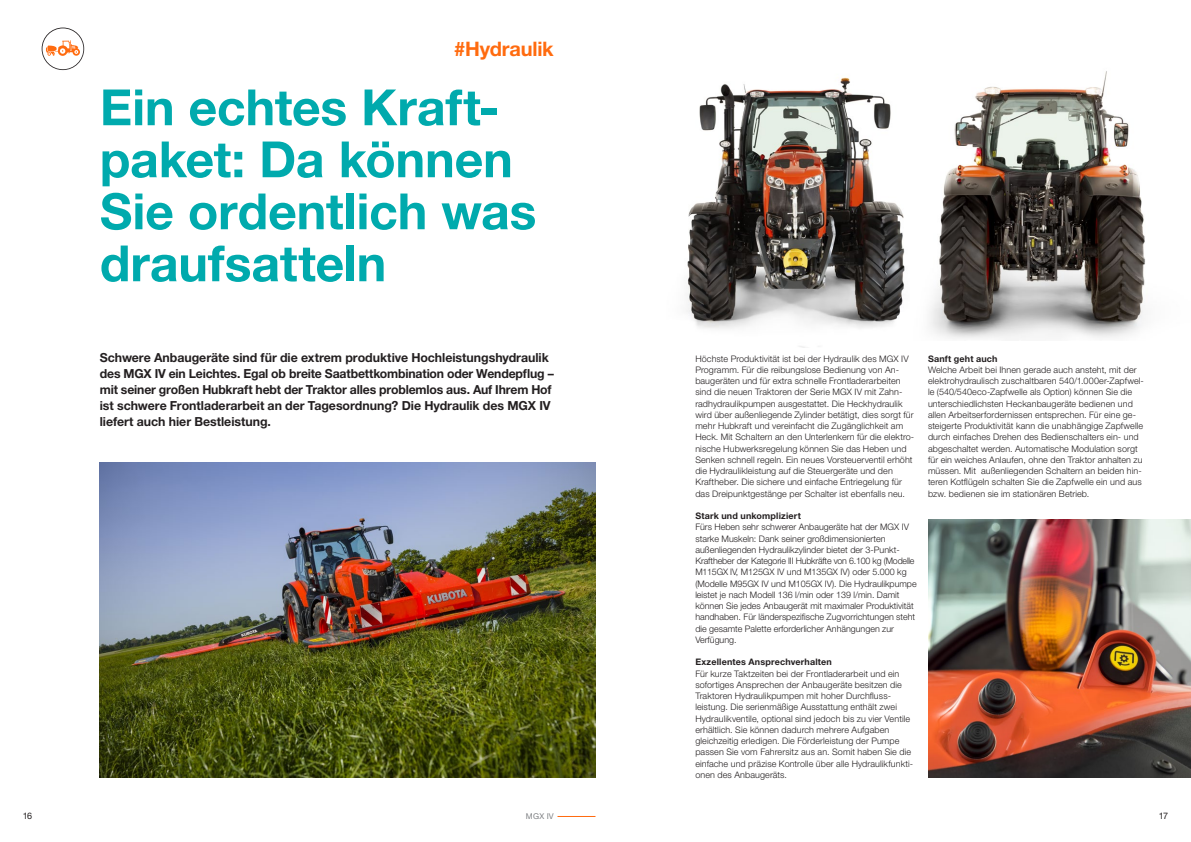
<style>
.page{position:relative;width:1191px;height:842px;background:#fff}
.page>*{position:absolute;margin:0;border:0;box-sizing:border-box;transform-origin:0 0}
.t1{font:700 50px/52px "Helvetica Neue LT Std";letter-spacing:-.005em;color:#00aaad}
.t2{font:700 20px "Helvetica Neue LT Std";letter-spacing:-.01em;color:#ff6b0f}
.t3{font:700 12.5px/16px "Helvetica Neue LT Std";letter-spacing:-.005em;color:#231f20}
.t4{font:300 9px/11.2px "Helvetica Neue LT Std";letter-spacing:.01em;color:#231f20}
.t5{font:700 9px "Helvetica Neue LT Std";letter-spacing:.02em;color:#231f20}
.t6{font:9px "Helvetica Neue LT Std";color:#231f20}
.t7{font:8px "Helvetica Neue LT Std";color:#808285}
</style>
<div class="page">
<hr style="left:557px;top:816px;width:38px;height:1px;background:#ff6b0f">
<img style="left:929px;top:71px;width:216px;height:268px">
<img style="left:686px;top:77px;width:219px;height:270px">
<img style="left:100px;top:463px;width:495px;height:315px">
<svg style="left:42px;top:28px;width:42px;height:42px"></svg>
<img style="left:928px;top:519px;width:263px;height:259px">
<h2 class="t2" style="left:454px;top:36px;width:101px">#Hydraulik</h2>
<h1 class="t1" style="left:100px;top:80px;width:438px">Ein echtes Kraft&shy;paket: Da können<br>Sie ordentlich was draufsatteln</h1>
<p class="t3" style="left:100px;top:349px;width:455px">Schwere Anbaugeräte sind für die extrem produktive Hochleistungshydraulik des MGX IV ein Leichtes. Egal ob breite Saatbettkombination oder Wendepflug – mit seiner großen Hubkraft hebt der Traktor alles problemlos aus. Auf Ihrem Hof ist schwere Frontladerarbeit an der Tagesordnung? Die Hydraulik des MGX IV liefert auch hier Bestleistung.</p>
<p class="t4" style="left:695px;top:352px;width:220px">Höchste Produktivität ist bei der Hydraulik des MGX IV Programm. Für die reibungslose Bedienung von An&shy;baugeräten und für extra schnelle Frontladerarbeiten sind die neuen Traktoren der Serie MGX IV mit Zahn&shy;radhydraulikpumpen ausgestattet. Die Heckhydraulik wird über außenliegende Zylinder betätigt, dies sorgt für mehr Hubkraft und vereinfacht die Zugänglichkeit am Heck. Mit Schaltern an den Unterlenkern für die elektro&shy;nische Hubwerksregelung können Sie das Heben und Senken schnell regeln. Ein neues Vorsteuerventil erhöht die Hydraulikleistung auf die Steuergeräte und den Kraftheber. Die sichere und einfache Entriegelung für das Dreipunktgestänge per Schalter ist ebenfalls neu.</p>
<p class="t5" style="left:695px;top:510px;width:107px">Stark und unkompliziert</p>
<p class="t4" style="left:695px;top:521px;width:223px">Fürs Heben sehr schwerer Anbaugeräte hat der MGX IV starke Muskeln: Dank seiner großdimensionierten außenliegenden Hydraulikzylinder bietet der 3-Punkt-Kraftheber der Kategorie III Hubkräfte von 6.100 kg (Modelle M115GX IV, M125GX IV und M135GX IV) oder 5.000 kg (Modelle M95GX IV und M105GX IV). Die Hydraulikpumpe leistet je nach Modell 136 l/min oder 139 l/min. Damit können Sie jedes Anbaugerät mit maximaler Produktivität handhaben. Für länderspezifische Zugvorrichtungen steht die gesamte Palette erforderlicher Anhängungen zur Verfügung.</p>
<p class="t5" style="left:695px;top:656px;width:138px">Exzellentes Ansprechverhalten</p>
<p class="t4" style="left:695px;top:667px;width:219px">Für kurze Taktzeiten bei der Frontladerarbeit und ein sofortiges Ansprechen der Anbaugeräte besitzen die Traktoren Hydraulikpumpen mit hoher Durchfluss&shy;leistung. Die serienmäßige Ausstattung enthält zwei Hydraulikventile, optional sind jedoch bis zu vier Ventile erhältlich. Sie können dadurch mehrere Aufgaben gleichzeitig erledigen. Die Förderleistung der Pumpe passen Sie vom Fahrersitz aus an. Somit haben Sie die einfache und präzise Kontrolle über alle Hydraulikfunkti&shy;onen des Anbaugeräts.</p>
<p class="t5" style="left:928px;top:353px;width:71px">Sanft geht auch</p>
<p class="t4" style="left:928px;top:364px;width:217px">Welche Arbeit bei Ihnen gerade auch ansteht, mit der elektrohydraulisch zuschaltbaren 540/1.000er-Zapfwel&shy;le (540/540eco-Zapfwelle als Option) können Sie die unterschiedlichsten Heckanbaugeräte bedienen und allen Arbeitserfordernissen entsprechen. Für eine ge&shy;steigerte Produktivität kann die unabhängige Zapfwelle durch einfaches Drehen des Bedienschalters ein- und abgeschaltet werden. Automatische Modulation sorgt für ein weiches Anlaufen, ohne den Traktor anhalten zu müssen. Mit außenliegenden Schaltern an beiden hin&shy;teren Kotflügeln schalten Sie die Zapfwelle ein und aus bzw. bedienen sie im stationären Betrieb.</p>
<p class="t6" style="left:23px;top:811px;width:11px">16</p>
<p class="t7" style="left:526px;top:812px;width:29px">MGX IV</p>
<p class="t6" style="left:1159px;top:811px;width:11px">17</p>
</div>
